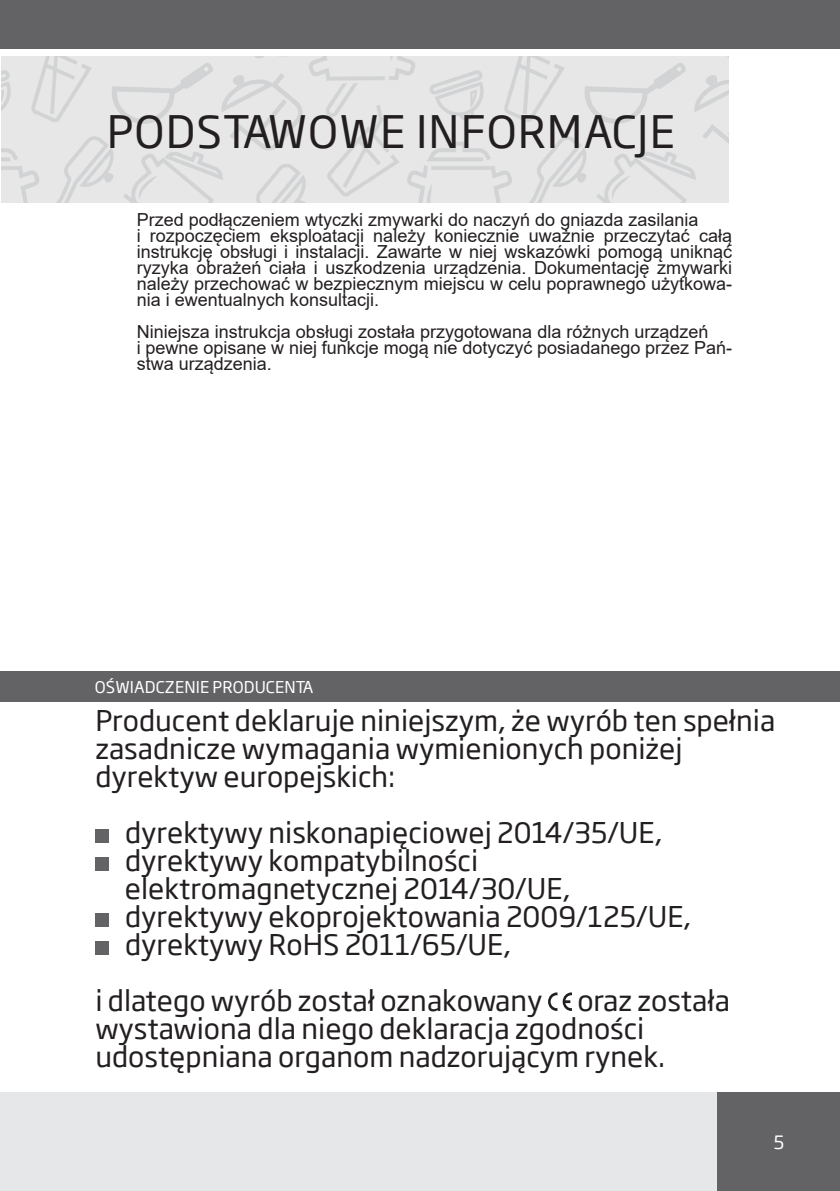
<style>
.page{position:relative;width:840px;height:1191px;background:#fff}
.page>*{position:absolute;margin:0;border:0;box-sizing:border-box;transform-origin:0 0}
.t1{font:43.8px "Soho Gothic Pro";letter-spacing:.025em;color:#231f20}
.BODY-PODSTAWOWE_szanowny-kliencie{font:28px/28px "Soho Gothic Pro";color:#231f20}
.t2{font:18px/16px "Arial";color:#231f20;text-align:justify}
.t3{font:18px "Soho Gothic Pro";color:#fff}
.BODY-PODSTAWOWE_szanowny-kliencie-2{font:16px "Soho Gothic Pro";letter-spacing:.005em;color:#fff}
</style>
<div class="page">
<div style="left:0;top:1092px;width:839px;height:99px;background:#e6e7e9"></div>
<div style="left:716px;top:1092px;width:123px;height:99px;background:#636366"></div>
<div style="left:0;top:0;width:839px;height:49px;background:#636366"></div>
<img style="left:2px;top:57px;width:726px;height:145px">
<div style="left:95px;top:829px;width:14px;height:13px;background:#636366"></div>
<div style="left:95px;top:857px;width:14px;height:13px;background:#636366"></div>
<div style="left:95px;top:913px;width:14px;height:13px;background:#636366"></div>
<div style="left:95px;top:941px;width:14px;height:13px;background:#636366"></div>
<svg style="left:548px;top:992px;width:23px;height:18px"></svg>
<div style="left:0;top:671px;width:839px;height:30px;background:#636366"></div>
<p class="t1" style="left:107px;top:98px;width:569px">PODSTAWOWE INFORMACJE</p>
<p class="t2" style="left:137px;top:211px;width:563px">Przed podłączeniem wtyczki zmywarki do naczyń do gniazda zasilania</p>
<p class="t2" style="left:137px;top:227px;width:596px">i rozpoczęciem eksploatacji należy koniecznie uważnie przeczytać całą instrukcję obsługi i instalacji. Zawarte w niej wskazówki pomogą uniknąć ryzyka obrażeń ciała i uszkodzenia urządzenia. Dokumentację zmywarki należy przechować w bezpiecznym miejscu w celu poprawnego użytkowa&shy;nia i ewentualnych konsultacji.</p>
<p class="t2" style="left:137px;top:323px;width:573px">Niniejsza instrukcja obsługi została przygotowana dla różnych urządzeń</p>
<p class="t2" style="left:137px;top:339px;width:596px">i pewne opisane w niej funkcje mogą nie dotyczyć posiadanego przez Pań&shy;stwa urządzenia.</p>
<p class="BODY-PODSTAWOWE_szanowny-kliencie-2" style="left:95px;top:674px;width:220px">OŚWIADCZENIE PRODUCENTA</p>
<p class="BODY-PODSTAWOWE_szanowny-kliencie" style="left:95px;top:705px;width:681px">Producent deklaruje niniejszym, że wyrób ten spełnia zasadnicze wymagania wymienionych poniżej</p>
<p class="BODY-PODSTAWOWE_szanowny-kliencie" style="left:95px;top:761px;width:301px">dyrektyw europejskich:</p>
<p class="BODY-PODSTAWOWE_szanowny-kliencie" style="left:125px;top:817px;width:538px">dyrektywy niskonapięciowej 2014/35/UE,</p>
<p class="BODY-PODSTAWOWE_szanowny-kliencie" style="left:125px;top:845px;width:354px">dyrektywy kompatybilności</p>
<p class="BODY-PODSTAWOWE_szanowny-kliencie" style="left:125px;top:873px;width:447px">elektromagnetycznej 2014/30/UE,</p>
<p class="BODY-PODSTAWOWE_szanowny-kliencie" style="left:125px;top:901px;width:567px">dyrektywy ekoprojektowania 2009/125/UE,</p>
<p class="BODY-PODSTAWOWE_szanowny-kliencie" style="left:125px;top:929px;width:387px">dyrektywy RoHS 2011/65/UE,</p>
<p class="BODY-PODSTAWOWE_szanowny-kliencie" style="left:95px;top:985px;width:635px">i dlatego wyrób został oznakowany oraz została</p>
<p class="BODY-PODSTAWOWE_szanowny-kliencie" style="left:95px;top:1013px;width:550px">wystawiona dla niego deklaracja zgodności</p>
<p class="BODY-PODSTAWOWE_szanowny-kliencie" style="left:95px;top:1041px;width:571px">udostępniana organom nadzorującym rynek.</p>
<p class="t3" style="left:773px;top:1128px;width:12px">5</p>
</div>
